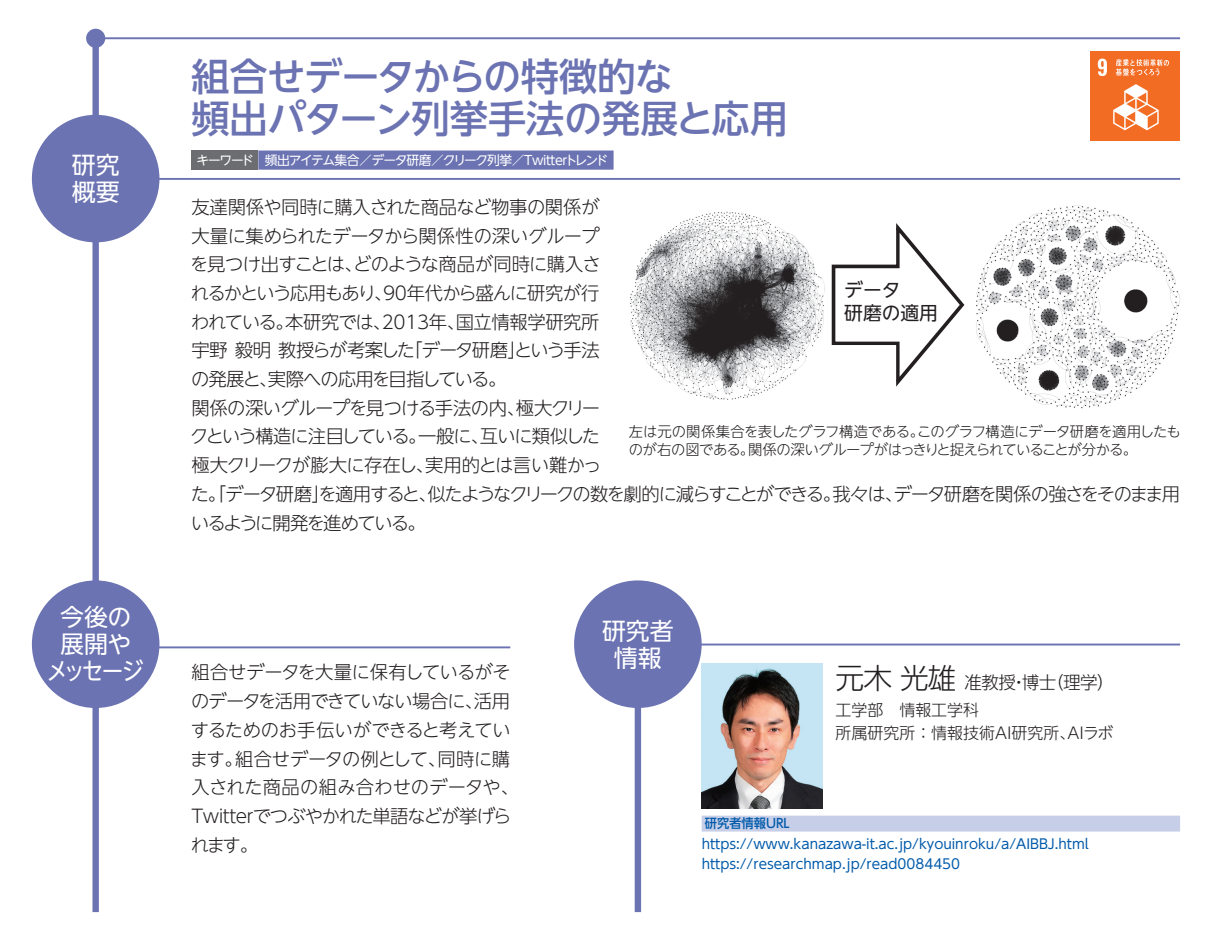
<style>
.page{position:relative;width:1212px;height:944px;background:#fff}
.page>*{position:absolute;margin:0;border:0;box-sizing:border-box;transform-origin:0 0}
.t1{font:500 38.25px/41.4px "UD Shin Go NT Pr 6 N";letter-spacing:-.02em;color:#6b73b2}
.t2{font:300 28.8px "UD Shin Go NT Pr 6 N";color:#231f20}
.t3{font:23.85px/27px "UD Shin Go NT Pr 6 N";letter-spacing:-.045em;color:#fff;text-align:center}
.t4{font:23.85px/27px "UD Shin Go NT Pr 6 N";color:#fff}
.t5{font:18.68px/22.5px "UD Shin Go NT Pr 6 N";color:#231f20}
.t6{font:300 18.22px/28.8px "UD Shin Go NT Pr 6 N";letter-spacing:-.05em;color:#231f20}
.t7{font:300 18.22px/28.8px "UD Shin Go NT Pr 6 N";letter-spacing:-.03em;color:#231f20}
.t8{font:300 18.22px/28.8px "UD Shin Go NT Pr 6 N";letter-spacing:-.075em;color:#231f20}
.t9{font:300 18.22px "UD Shin Go NT Pr 6 N";letter-spacing:-.1em;color:#231f20}
.t10{font:300 18.22px "UD Shin Go NT Pr 6 N";letter-spacing:-.085em;color:#231f20}
.t11{font:300 18.22px "UD Shin Go NT Pr 6 N";letter-spacing:-.02em;color:#231f20}
.t12{font:300 18.22px/28.8px "UD Shin Go NT Pr 6 N";letter-spacing:-.095em;color:#231f20}
.t13{font:300 17.55px "UD Shin Go NT Pr 6 N";letter-spacing:-.03em;color:#231f20}
.t14{font:300 15.97px "UD Shin Go NT Pr 6 N";color:#231f20}
.t15{font:300 14.4px/17.6px "UD Shin Go NT Pr 6 N";letter-spacing:-.035em;color:#231f20}
.t16{font:13.5px/20px "UD Shin Go NT Pr 6 N";color:#015aaa}
.t17{font:12.83px "UD Shin Go NT Pr 6 N";letter-spacing:-.09em;color:#fff}
.t18{font:500 12.83px "UD Shin Go NT Pr 6 N";color:#015aaa;scale:.96 1}
</style>
<div class="page">
<div style="left:92px;top:32px;width:7px;height:880px;background:#6b73b2"></div>
<hr style="left:96px;top:37px;width:1084px;height:2px;background:#6b73b2">
<div style="left:86px;top:29px;width:19px;height:19px;background:#6b73b2;border-radius:50%"></div>
<div style="left:635px;top:606px;width:6px;height:306px;background:#6b73b2"></div>
<hr style="left:96px;top:646px;width:414px;height:2px;background:#6b73b2">
<hr style="left:638px;top:644px;width:542px;height:1px;background:#6b73b2">
<div style="left:35px;top:584px;width:121px;height:121px;background:#6b73b2;border-radius:50%"></div>
<div style="left:32px;top:580px;width:127px;height:128px;border:6px solid #6b73b2;border-radius:50%"></div>
<div style="left:577px;top:584px;width:121px;height:121px;background:#6b73b2;border-radius:50%"></div>
<div style="left:574px;top:580px;width:128px;height:128px;border:6px solid #6b73b2;border-radius:50%"></div>
<hr style="left:96px;top:178px;width:1084px;height:2px;background:#6b73b2">
<div style="left:35px;top:118px;width:121px;height:121px;background:#6b73b2;border-radius:50%"></div>
<div style="left:32px;top:115px;width:127px;height:127px;border:6px solid #6b73b2;border-radius:50%"></div>
<div style="left:1091px;top:51px;width:89px;height:89px;background:#f36c24"></div>
<svg style="left:1098px;top:59px;width:9px;height:17px"></svg>
<svg style="left:1113px;top:84px;width:46px;height:46px"></svg>
<svg style="left:1116px;top:59px;width:53px;height:17px"></svg>
<div style="left:258px;top:151px;width:355px;height:19px;background:#6b73b2"></div>
<div style="left:191px;top:151px;width:67px;height:19px;background:#6c6d70"></div>
<img style="left:629px;top:211px;width:203px;height:189px">
<img style="left:976px;top:205px;width:205px;height:204px">
<svg style="left:832px;top:223px;width:132px;height:164px"></svg>
<div style="left:702px;top:816px;width:478px;height:16px;background:#c7cee8"></div>
<img style="left:702px;top:663px;width:121px;height:146px">
<h3 class="t4" style="left:72px;top:151px;width:49px">研究概要</h3>
<h3 class="t3" style="left:46px;top:603px;width:99px">今後の展開やメッセージ</h3>
<h1 class="t1" style="left:191px;top:55px;width:598px">組合せデータからの特徴的な<br>頻出パターン列挙手法の発展と応用</h1>
<p class="t17" style="left:265px;top:150px;width:345px">頻出アイテム集合／データ研磨／クリーク列挙／Twitterトレンド</p>
<p class="t17" style="left:197px;top:150px;width:59px">キーワード</p>
<p class="t6" style="left:190px;top:192px;width:412px;text-align:justify">友達関係や同時に購入された商品など物事の関係が大量に集められたデータから関係性の深いグループを見つけ出すことはどのような商品が同時に購入さ</p>
<p class="t8" style="left:191px;top:249px;width:410px;text-indent:154px">、<br>れるかという応用もあり 90年代から盛んに研究が行</p>
<p class="t6" style="left:374px;top:278px;width:20px">、</p>
<p class="t11" style="left:456px;top:307px;width:145px">国立情報学研究所</p>
<p class="t11" style="left:285px;top:307px;width:181px">本研究では 2013年、</p>
<p class="t6" style="left:191px;top:307px;width:104px">われている。</p>
<p class="t6" style="left:373px;top:307px;width:20px">、</p>
<p class="t6" style="left:191px;top:335px;width:317px">宇野毅明教授らが考案した<br>の発展と実際への応用を目指している。</p>
<p class="t10" style="left:404px;top:336px;width:197px">「データ研磨という手法</p>
<p class="t6" style="left:508px;top:335px;width:20px">」</p>
<p class="t6" style="left:259px;top:364px;width:20px">、</p>
<p class="t5" style="left:844px;top:278px;width:95px">データ<br>研磨の適用</p>
<p class="t6" style="left:418px;top:393px;width:184px;text-indent:-227px">関係の深いグループを見つける手法の内、<br>一般に互いに類似した</p>
<p class="t6" style="left:516px;top:393px;width:86px">極大クリー</p>
<p class="t8" style="left:425px;top:421px;width:178px;text-indent:-235px">クという構造に注目している。<br>実用的とは言い難かっ</p>
<p class="t6" style="left:471px;top:421px;width:20px">、</p>
<p class="t6" style="left:191px;top:450px;width:244px">極大クリークが膨大に存在し、</p>
<p class="t15" style="left:748px;top:423px;width:391px;text-indent:-119px">左は元の関係集合を表したグラフ構造である。<br>関係の深いグループがはっきりと捉えられていることが分かる。</p>
<p class="t15" style="left:917px;top:423px;width:265px">このグラフ構造にデータ研磨を適用したも</p>
<p class="t15" style="left:629px;top:440px;width:127px">のが右の図である。</p>
<p class="t9" style="left:191px;top:479px;width:652px">た。「データ研磨を適用すると似たようなクリークの数を劇的に減らすことができる。</p>
<p class="t10" style="left:832px;top:479px;width:349px">我々はデータ研磨を関係の強さをそのまま用</p>
<p class="t12" style="left:191px;top:479px;width:237px;text-indent:121px">」<br>いるように開発を進めている。</p>
<p class="t6" style="left:418px;top:479px;width:20px">、</p>
<p class="t6" style="left:885px;top:479px;width:20px">、</p>
<p class="t6" style="left:191px;top:657px;width:321px">組合せデータを大量に保有しているがそのデータを活用できていない場合に活用</p>
<p class="t6" style="left:465px;top:686px;width:20px">、</p>
<p class="t7" style="left:191px;top:715px;width:321px">するためのお手伝いができると考えてい</p>
<p class="t6" style="left:437px;top:744px;width:74px">同時に購</p>
<p class="t6" style="left:235px;top:744px;width:212px">組合せデータの例として、</p>
<p class="t7" style="left:190px;top:744px;width:331px">ます。<br>入された商品の組み合わせのデータや、<br>Twitterでつぶやかれた単語などが挙げられます。</p>
<h3 class="t4" style="left:602px;top:616px;width:73px;text-align:center">研究者情報</h3>
<h2 class="t2" style="left:836px;top:654px;width:122px">元木光雄</h2>
<p class="t14" style="left:836px;top:697px;width:145px">工学部　情報工学科</p>
<p class="t13" style="left:1046px;top:668px;width:70px">（理学(</p>
<p class="t13" style="left:964px;top:668px;width:93px">准教授博士</p>
<p class="t13" style="left:1010px;top:668px;width:19px">・</p>
<p class="t14" style="left:1067px;top:720px;width:47px">AIラボ</p>
<p class="t14" style="left:836px;top:720px;width:241px">所属研究所：情報技術AI研究所、</p>
<p class="t18" style="left:705px;top:813px;width:90px">研究者情報URL</p>
<p class="t16" style="left:702px;top:834px;width:389px">https://www.kanazawa i t- .ac.jp/kyouinroku a/ /AIBBJ.html https://researchmap.jp/read0084450</p>
</div>
